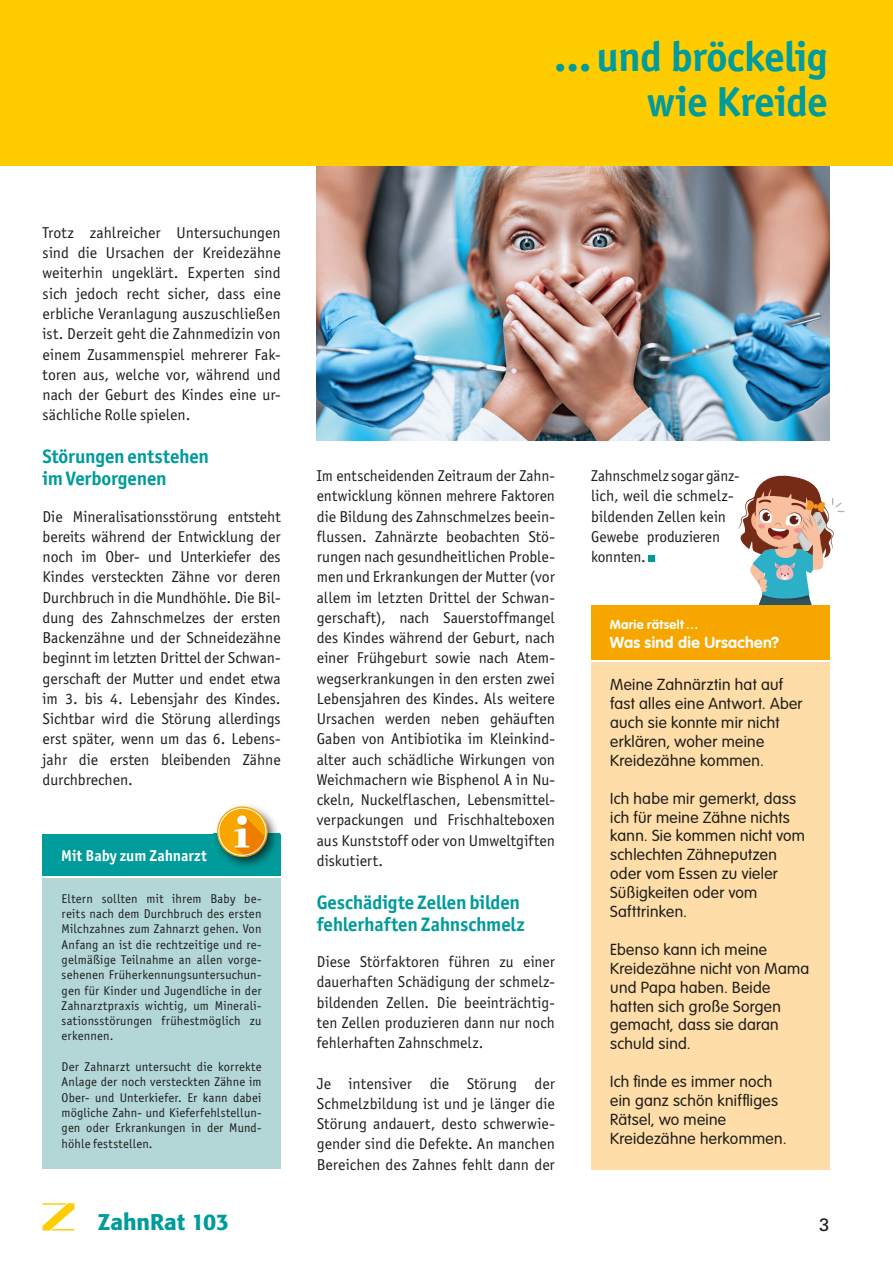
<style>
.page{position:relative;width:893px;height:1263px;background:#fff}
.page>*{position:absolute;margin:0;border:0;box-sizing:border-box;transform-origin:0 0}
.t1{font:700 42px/45px "Officina Sans ITC Pro";letter-spacing:-.01em;color:#009b9b;text-align:right}
.t2{font:500 22.5px "Formata";letter-spacing:-.005em;color:#009b9b}
.t3{font:700 19.5px/21.8px "Officina Sans ITC Pro";letter-spacing:-.005em;color:#009b9b}
.t4{font:18px "Univers";color:#1d1d1b}
.t5{font:15.75px/20.2px "Officina Sans ITC Pro";color:#1d1d1b;text-align:justify}
.t6{font:300 15.75px/18.9px "VAG Rounded";letter-spacing:.02em;color:#1d1d1b}
.t7{font:15.75px/20.2px "Officina Sans ITC Pro";color:#1d1d1b;scale:.96 1}
.t8{font:700 15.75px "VAG Rounded";letter-spacing:.02em;color:#fff}
.t9{font:700 15.75px "Officina Sans ITC Pro";letter-spacing:-.005em;color:#fff}
.t10{font:12.75px/15.3px "Officina Sans ITC Pro";letter-spacing:.015em;color:#1d1d1b;text-align:justify}
.t11{font:700 12.75px "VAG Rounded";letter-spacing:.03em;color:#fff}
</style>
<div class="page">
<img style="left:317px;top:166px;width:512px;height:274px">
<svg style="left:737px;top:476px;width:108px;height:194px"></svg>
<div style="left:43px;top:834px;width:238px;height:42px;background:#009b9b"></div>
<div style="left:43px;top:876px;width:238px;height:293px;background:#b3d7d7"></div>
<hr style="left:43px;top:876px;width:238px;height:1px;background:#fff">
<img style="left:214px;top:805px;width:66px;height:62px">
<svg style="left:217px;top:806px;width:51px;height:51px"></svg>
<svg style="left:234px;top:815px;width:33px;height:42px"></svg>
<div style="left:219px;top:808px;width:47px;height:47px;border:1px solid #fff;border-radius:50%"></div>
<svg style="left:43px;top:1203px;width:31px;height:27px"></svg>
<div style="left:0;top:0;width:893px;height:166px;background:#fc0"></div>
<div style="left:591px;top:605px;width:238px;height:56px;background:#f7a600"></div>
<div style="left:591px;top:661px;width:238px;height:508px;background:#fedda8"></div>
<hr style="left:591px;top:660px;width:238px;height:2px;background:#fff">
<svg style="left:649px;top:556px;width:6px;height:6px"></svg>
<h1 class="t1" style="left:554px;top:34px;width:275px">… und bröckelig wie Kreide</h1>
<p class="t5" style="left:43px;top:222px;width:240px">Trotz zahlreicher Untersuchungen sind die Ursachen der Kreidezähne weiterhin ungeklärt. Experten sind sich jedoch recht sicher, dass eine erbliche Veranlagung auszuschließen ist. Derzeit geht die Zahnmedizin von einem Zusammenspiel mehrerer Fak&shy;toren aus, welche vor, während und nach der Geburt des Kindes eine ur&shy;sächliche Rolle spielen.</p>
<p class="t3" style="left:43px;top:446px;width:168px">Störungen entstehen im Verborgenen</p>
<p class="t5" style="left:43px;top:506px;width:240px">Die Mineralisationsstörung entsteht bereits während der Entwicklung der noch im Ober- und Unterkiefer des Kindes versteckten Zähne vor deren Durchbruch in die Mundhöhle. Die Bil&shy;dung des Zahnschmelzes der ersten Backenzähne und der Schneidezähne beginnt im letzten Drittel der Schwan&shy;gerschaft der Mutter und endet etwa im 3. bis 4. Lebensjahr des Kindes.<br>Sichtbar wird die Störung allerdings erst später, wenn um das 6. Lebens&shy;jahr die ersten bleibenden Zähne durchbrechen.</p>
<p class="t9" style="left:61px;top:846px;width:147px">Mit Baby zum Zahnarzt</p>
<p class="t10" style="left:62px;top:891px;width:201px">Eltern sollten mit ihrem Baby be&shy;reits nach dem Durchbruch des ersten Milchzahnes zum Zahnarzt gehen. Von Anfang an ist die rechtzeitige und re&shy;gelmäßige Teilnahme an allen vorge&shy;sehenen Früherkennungsuntersuchun&shy;gen für Kinder und Jugendliche in der Zahnarztpraxis wichtig, um Minerali&shy;sationsstörungen frühestmöglich zu erkennen.</p>
<p class="t10" style="left:62px;top:1059px;width:201px">Der Zahnarzt untersucht die korrekte Anlage der noch versteckten Zähne im Ober- und Unterkiefer. Er kann dabei mögliche Zahn- und Kieferfehlstellun&shy;gen oder Erkrankungen in der Mund&shy;höhle feststellen.</p>
<p class="t5" style="left:317px;top:465px;width:240px">Im entscheidenden Zeitraum der Zahn&shy;entwicklung können mehrere Faktoren die Bildung des Zahnschmelzes beein&shy;flussen. Zahnärzte beobachten Stö&shy;rungen nach gesundheitlichen Proble&shy;men und Erkrankungen der Mutter (vor allem im letzten Drittel der Schwan&shy;gerschaft), nach Sauerstoffmangel des Kindes während der Geburt, nach einer Frühgeburt sowie nach Atem&shy;wegserkrankungen in den ersten zwei Lebensjahren des Kindes. Als weitere Ursachen werden neben gehäuften Gaben von Antibiotika im Kleinkind&shy;alter auch schädliche Wirkungen von Weichmachern wie Bisphenol A in Nu&shy;ckeln, Nuckelflaschen, Lebensmittel&shy;verpackungen und Frischhalteboxen aus Kunststoff oder von Umweltgiften diskutiert.</p>
<p class="t3" style="left:317px;top:891px;width:209px">Geschädigte Zellen bilden fehlerhaften Zahnschmelz</p>
<p class="t5" style="left:317px;top:951px;width:240px">Diese Störfaktoren führen zu einer dauerhaften Schädigung der schmelz&shy;bildenden Zellen. Die beeinträchtig&shy;ten Zellen produzieren dann nur noch fehlerhaften Zahnschmelz.</p>
<p class="t5" style="left:317px;top:1073px;width:240px">Je intensiver die Störung der Schmelzbildung ist und je länger die Störung andauert, desto schwerwie&shy;gender sind die Defekte. An manchen Bereichen des Zahnes fehlt dann der</p>
<p class="t7" style="left:591px;top:465px;width:156px">Zahnschmelz sogar gänz&shy;lich, weil die schmelz&shy;bildenden Zellen kein<br>Gewebe produzieren konnten.</p>
<p class="t11" style="left:610px;top:617px;width:90px">Marie rätselt …</p>
<p class="t8" style="left:610px;top:633px;width:171px">Was sind die Ursachen?</p>
<p class="t6" style="left:610px;top:675px;width:194px">Meine Zahnärztin hat auf fast alles eine Antwort. Aber auch sie konnte mir nicht erklären, woher meine<br>Kreidezähne kommen.</p>
<p class="t6" style="left:610px;top:789px;width:196px">Ich habe mir gemerkt, dass ich für meine Zähne nichts kann. Sie kommen nicht vom schlechten Zähneputzen oder vom Essen zu vieler<br>Süßigkeiten oder vom<br>Safttrinken.</p>
<p class="t6" style="left:610px;top:940px;width:201px">Ebenso kann ich meine<br>Kreidezähne nicht von Mama und Papa haben. Beide hatten sich große Sorgen gemacht, dass sie daran schuld sind.</p>
<p class="t6" style="left:610px;top:1072px;width:178px">Ich finde es immer noch ein ganz schön kniffliges<br>Rätsel, wo meine<br>Kreidezähne herkommen.</p>
<h2 class="t2" style="left:98px;top:1208px;width:133px">ZahnRat 103</h2>
<p class="t4" style="left:819px;top:1213px;width:12px">3</p>
</div>
